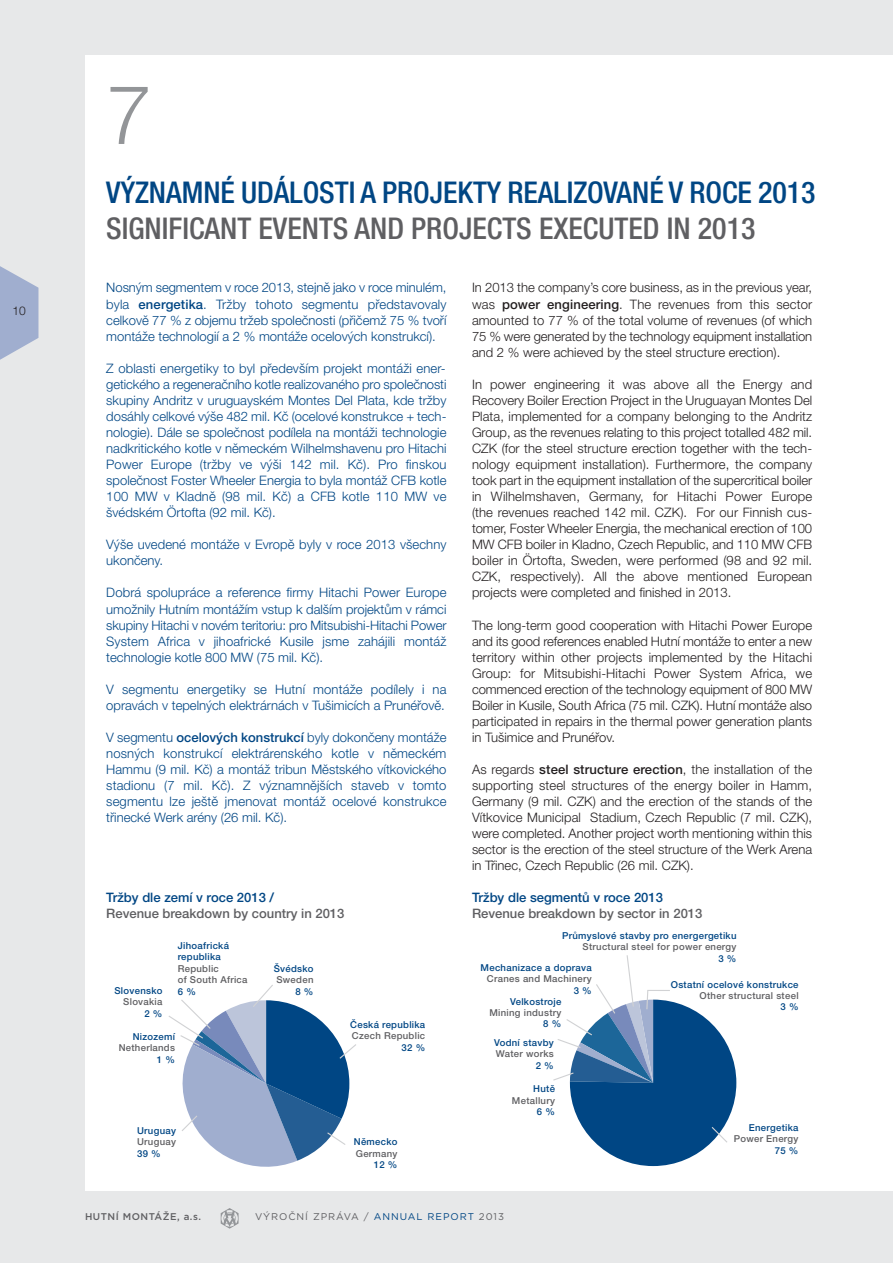
<style>
.page{position:relative;width:893px;height:1263px;background:#e7e8e9}
.page>*{position:absolute;margin:0;border:0;box-sizing:border-box;transform-origin:0 0}
.t1{font:300 82.5px "Helvetica Neue LT Pro";color:#939598}
.t2{font:500 condensed 30px "Helvetica Neue LT Pro";color:#004684}
.t3{font:500 condensed 30px "Helvetica Neue LT Pro";color:#5f5f62}
.t4{font:300 13.05px/16px "Helvetica Neue LT Pro";color:#231f20;text-align:justify}
.t5{font:300 13.05px/16px "Helvetica Neue LT Pro";color:#004684;text-align:justify}
.t6{font:500 13.05px "Helvetica Neue LT Pro";color:#5f5f62}
.t7{font:500 13.05px "Helvetica Neue LT Pro";color:#004684}
.t8{font:300 12px "Helvetica Neue LT Pro";color:#231f20}
.t9{font:9.75px "Gotham";letter-spacing:.1em;color:#5f5f62}
.t10{font:500 9.75px "Gotham";letter-spacing:.05em;color:#5f5f62}
.t11{font:500 9.6px/11.4px "Helvetica Neue LT Pro";letter-spacing:.03em;color:#004684}
.t12{font:500 9.6px/11.4px "Helvetica Neue LT Pro";letter-spacing:.03em;color:#5f5f62}
.s1{font-weight:500}
.s2{color:#004684}
</style>
<div class="page">
<div style="left:85px;top:55px;width:808px;height:1136px;background:#fff"></div>
<svg style="left:221px;top:1208px;width:18px;height:21px"></svg>
<svg style="left:0;top:266px;width:38px;height:94px"></svg>
<svg style="left:168px;top:985px;width:188px;height:182px"></svg>
<div style="left:570px;top:999px;width:166px;height:167px;background:#004684;border-radius:50%"></div>
<svg style="left:710px;top:1126px;width:17px;height:18px"></svg>
<svg style="left:553px;top:955px;width:118px;height:128px"></svg>
<p class="t8" style="left:12px;top:306px;width:15px">10</p>
<h1 class="t1" style="left:106px;top:85px;width:47px">7</h1>
<h2 class="t2" style="left:106px;top:182px;width:711px">VÝZNAMNÉ UDÁLOSTI A PROJEKTY REALIZOVANÉ V ROCE 2013</h2>
<h2 class="t3" style="left:106px;top:218px;width:651px">SIGNIFICANT EVENTS AND PROJECTS EXECUTED IN 2013</h2>
<p class="t5" style="left:106px;top:281px;width:342px">Nosným segmentem v roce 2013, stejně jako v roce minulém, byla <span class="s1">energetika</span>. Tržby tohoto segmentu představovaly celkově 77 % z objemu tržeb společnosti (přičemž 75 % tvoří montáže technologií a 2 % montáže ocelových konstrukcí).</p>
<p class="t5" style="left:106px;top:361px;width:342px">Z oblasti energetiky to byl především projekt montáži ener&shy;getického a regeneračního kotle realizovaného pro společnosti skupiny Andritz v uruguayském Montes Del Plata, kde tržby dosáhly celkové výše 482 mil. Kč (ocelové konstrukce + tech&shy;nologie). Dále se společnost podílela na montáži technologie nadkritického kotle v německém Wilhelmshavenu pro Hitachi Power Europe (tržby ve výši 142 mil. Kč). Pro finskou společnost Foster Wheeler Energia to byla montáž CFB kotle 100 MW v Kladně (98 mil. Kč) a CFB kotle 110 MW ve švédském Örtofta (92 mil. Kč).</p>
<p class="t5" style="left:106px;top:538px;width:342px">Výše uvedené montáže v Evropě byly v roce 2013 všechny ukončeny.</p>
<p class="t5" style="left:106px;top:586px;width:342px">Dobrá spolupráce a reference firmy Hitachi Power Europe umožnily Hutním montážím vstup k dalším projektům v rámci skupiny Hitachi v novém teritoriu: pro Mitsubishi-Hitachi Power System Africa v jihoafrické Kusile jsme zahájili montáž technologie kotle 800 MW (75 mil. Kč).</p>
<p class="t5" style="left:106px;top:682px;width:342px">V segmentu energetiky se Hutní montáže podílely i na opravách v tepelných elektrárnách v Tušimicích a Prunéřově.</p>
<p class="t5" style="left:106px;top:730px;width:342px">V segmentu <span class="s1">ocelových konstrukcí</span> byly dokončeny montáže nosných konstrukcí elektrárenského kotle v německém Hammu (9 mil. Kč) a montáž tribun Městského vítkovického stadionu (7 mil. Kč). Z významnějších staveb v tomto segmentu lze ještě jmenovat montáž ocelové konstrukce třinecké Werk arény (26 mil. Kč).</p>
<p class="t7" style="left:106px;top:893px;width:169px">tržby dle zemí v roce 2013 /</p>
<p class="t6" style="left:106px;top:909px;width:240px">revenue breakdown by country in 2013</p>
<p class="t11" style="left:114px;top:985px;width:50px">Slovensko</p>
<p class="t12" style="left:123px;top:997px;width:41px">Slovakia</p>
<p class="t11" style="left:144px;top:1008px;width:20px">2 %</p>
<p class="t11" style="left:178px;top:941px;width:53px">Jihoafrická republika</p>
<p class="t12" style="left:178px;top:964px;width:71px">Republic<br>of South Africa</p>
<p class="t11" style="left:178px;top:986px;width:20px">6 %</p>
<p class="t11" style="left:133px;top:1031px;width:44px">Nizozemí</p>
<p class="t12" style="left:119px;top:1043px;width:58px">Netherlands</p>
<p class="t11" style="left:157px;top:1054px;width:20px">1 %</p>
<p class="t11" style="left:137px;top:1126px;width:40px">Uruguay</p>
<p class="t12" style="left:137px;top:1137px;width:40px">Uruguay</p>
<p class="t11" style="left:137px;top:1149px;width:25px">39 %</p>
<p class="t11" style="left:274px;top:963px;width:41px">Švédsko</p>
<p class="t12" style="left:276px;top:975px;width:39px">Sweden</p>
<p class="t11" style="left:295px;top:986px;width:20px">8 %</p>
<p class="t11" style="left:350px;top:1019px;width:77px">Česká republika</p>
<p class="t12" style="left:352px;top:1031px;width:75px">Czech Republic</p>
<p class="t11" style="left:402px;top:1042px;width:25px">32 %</p>
<p class="t11" style="left:354px;top:1137px;width:45px">Německo</p>
<p class="t12" style="left:356px;top:1148px;width:43px">Germany</p>
<p class="t11" style="left:374px;top:1160px;width:25px">12 %</p>
<p class="t4" style="left:472px;top:281px;width:342px">In 2013 the company’s core business, as in the previous year, was <span class="s1">power engineering</span>. The revenues from this sector amounted to 77 % of the total volume of revenues (of which 75 % were generated by the technology equipment installation and 2 % were achieved by the steel structure erection).</p>
<p class="t4" style="left:472px;top:377px;width:342px">In power engineering it was above all the Energy and Recovery Boiler Erection Project in the Uruguayan Montes Del Plata, implemented for a company belonging to the Andritz Group, as the revenues relating to this project totalled 482 mil.<br>CZK (for the steel structure erection together with the tech&shy;nology equipment installation). Furthermore, the company took part in the equipment installation of the supercritical boiler in Wilhelmshaven, Germany, for Hitachi Power Europe (the revenues reached 142 mil. CZK). For our Finnish cus&shy;tomer, Foster Wheeler Energia, the mechanical erection of 100<br>MW CFB boiler in Kladno, Czech Republic, and 110 MW CFB boiler in Örtofta, Sweden, were performed (98 and 92 mil.<br>CZK, respectively). All the above mentioned European projects were completed and finished in 2013.</p>
<p class="t4" style="left:472px;top:618px;width:342px">The long-term good cooperation with Hitachi Power Europe and its good references enabled Hutní montáže to enter a new territory within other projects implemented by the Hitachi Group: for Mitsubishi-Hitachi Power System Africa, we commenced erection of the technology equipment of 800 MW Boiler in Kusile, South Africa (75 mil. CZK). Hutní montáže also participated in repairs in the thermal power generation plants in Tušimice and Prunéřov.</p>
<p class="t4" style="left:472px;top:762px;width:342px">As regards <span class="s1">steel structure erection</span>, the installation of the supporting steel structures of the energy boiler in Hamm, Germany (9 mil. CZK) and the erection of the stands of the Vítkovice Municipal Stadium, Czech Republic (7 mil. CZK), were completed. Another project worth mentioning within this sector is the erection of the steel structure of the Werk Arena in Třinec, Czech Republic (26 mil. CZK).</p>
<p class="t7" style="left:472px;top:893px;width:193px">tržby dle segmentů v roce 2013</p>
<p class="t6" style="left:472px;top:909px;width:232px">revenue breakdown by sector in 2013</p>
<p class="t11" style="left:562px;top:930px;width:176px">Průmyslové stavby pro energergetiku</p>
<p class="t12" style="left:583px;top:942px;width:155px">Structural steel for power energy</p>
<p class="t11" style="left:718px;top:953px;width:20px">3 %</p>
<p class="t11" style="left:481px;top:962px;width:113px">Mechanizace a doprava</p>
<p class="t12" style="left:487px;top:974px;width:106px">Cranes and Machinery</p>
<p class="t11" style="left:574px;top:985px;width:20px">3 %</p>
<p class="t11" style="left:671px;top:979px;width:129px">Ostatní ocelové konstrukce</p>
<p class="t12" style="left:700px;top:991px;width:101px">Other structural steel</p>
<p class="t11" style="left:780px;top:1002px;width:20px">3 %</p>
<p class="t11" style="left:510px;top:996px;width:53px">Velkostroje</p>
<p class="t12" style="left:489px;top:1008px;width:74px">Mining industry</p>
<p class="t11" style="left:543px;top:1019px;width:20px">8 %</p>
<p class="t11" style="left:494px;top:1037px;width:61px">Vodní stavby</p>
<p class="t12" style="left:496px;top:1049px;width:59px">Water works</p>
<p class="t11" style="left:536px;top:1060px;width:20px">2 %</p>
<p class="t11" style="left:533px;top:1084px;width:23px">Hutě</p>
<p class="t12" style="left:512px;top:1096px;width:45px">Metallury</p>
<p class="t11" style="left:537px;top:1107px;width:20px">6 %</p>
<p class="t11" style="left:749px;top:1123px;width:51px">Energetika</p>
<p class="t12" style="left:734px;top:1134px;width:66px">Power Energy</p>
<p class="t11" style="left:775px;top:1146px;width:25px">75 %</p>
<p class="t10" style="left:85px;top:1213px;width:117px">HUTNÍ MONTÁŽE, a.s.</p>
<p class="t9" style="left:255px;top:1213px;width:250px">VÝROČNÍ ZPRÁVA / <span class="s2">ANNUAL REPORT</span> 2013</p>
</div>
